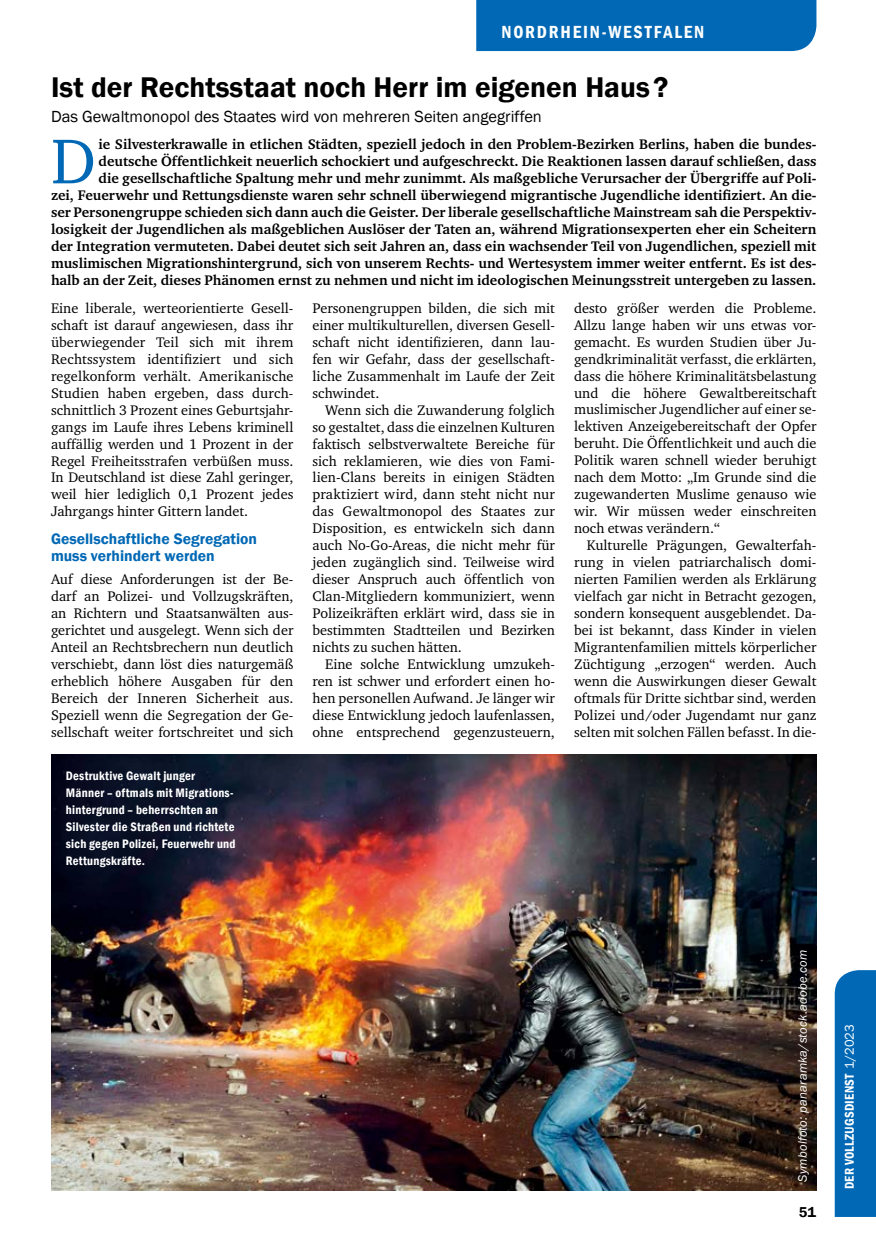
<style>
.page{position:relative;width:876px;height:1251px;background:#fff}
.page>*{position:absolute;margin:0;border:0;box-sizing:border-box;transform-origin:0 0}
.t1{font:64.8px "Charter ITC";color:#0068b5}
.t2{font:600 29.25px "Franklin Gothic";color:#000}
.t3{font:600 condensed 18px "Franklin Gothic";letter-spacing:.1em;color:#fff}
.t4{font:16.5px "Franklin Gothic";color:#000}
.t5{font:600 15.6px/17px "Franklin Gothic";color:#0068b5}
.t6{font:600 14.7px "Franklin Gothic";color:#000}
.t7{font:14.25px/17px "Charter ITC";color:#000;text-align:justify}
.t8{font:700 14.25px/17px "Charter ITC";color:#000;text-align:right}
.t9{font:600 condensed 13.05px "Franklin Gothic";letter-spacing:.015em;color:#fff}
.t10{font:600 condensed 12.6px/17px "Franklin Gothic";letter-spacing:.02em;color:#fff}
.t11{font:italic 12.6px "Franklin Gothic";letter-spacing:.02em;color:#fff}
.s1{font-weight:400;font-stretch:normal}
</style>
<div class="page">
<div style="left:835px;top:970px;width:41px;height:246px;background:#0068b5"></div>
<div style="left:476px;top:0;width:340px;height:51px;background:#0068b5"></div>
<img style="left:51px;top:754px;width:765px;height:435px">
<p class="t3" style="left:501px;top:20px;width:204px">NORDRHEIN-WESTFALEN</p>
<p class="t2" style="left:51px;top:69px;width:619px">Ist der Rechtsstaat noch Herr im eigenen Haus?</p>
<p class="t4" style="left:51px;top:106px;width:492px">Das Gewaltmonopol des Staates wird von mehreren Seiten angegriffen</p>
<p class="t1" style="left:51px;top:121px;width:46px">D</p>
<p class="t8" style="left:51px;top:136px;width:767px">ie Silvesterkrawalle in etlichen Städten, speziell jedoch in den Problem-Bezirken Berlins, haben die bundes&shy;deutsche Öffentlichkeit neuerlich schockiert und aufgeschreckt. Die Reaktionen lassen darauf schließen, dass<br>die gesellschaftliche Spaltung mehr und mehr zunimmt. Als maßgebliche Verursacher der Übergriffe auf Poli-<br>zei, Feuerwehr und Rettungsdienste waren sehr schnell überwiegend migrantische Jugendliche identifiziert. An die&shy;ser Personengruppe schieden sich dann auch die Geister. Der liberale gesellschaftliche Mainstream sah die Perspektiv&shy;losigkeit der Jugendlichen als maßgeblichen Auslöser der Taten an, während Migrationsexperten eher ein Scheitern der Integration vermuteten. Dabei deutet sich seit Jahren an, dass ein wachsender Teil von Jugendlichen, speziell mit muslimischen Migrationshintergrund, sich von unserem Rechts- und Wertesystem immer weiter entfernt. Es ist des&shy;halb an der Zeit, dieses Phänomen ernst zu nehmen und nicht im ideologischen Meinungsstreit untergeben zu lassen.</p>
<p class="t7" style="left:51px;top:299px;width:244px">Eine liberale, werteorientierte Gesell&shy;schaft ist darauf angewiesen, dass ihr überwiegender Teil sich mit ihrem Rechtssystem identifiziert und sich regelkonform verhält. Amerikanische Studien haben ergeben, dass durch&shy;schnittlich 3 Prozent eines Geburtsjahr&shy;gangs im Laufe ihres Lebens kriminell auffällig werden und 1 Prozent in der Regel Freiheitsstrafen verbüßen muss.<br>In Deutschland ist diese Zahl geringer, weil hier lediglich 0,1 Prozent jedes Jahrgangs hinter Gittern landet.</p>
<p class="t5" style="left:51px;top:531px;width:208px">Gesellschaftliche Segregation muss verhindert werden</p>
<p class="t7" style="left:51px;top:571px;width:244px">Auf diese Anforderungen ist der Be&shy;darf an Polizei- und Vollzugskräften, an Richtern und Staatsanwälten aus&shy;gerichtet und ausgelegt. Wenn sich der Anteil an Rechtsbrechern nun deutlich verschiebt, dann löst dies naturgemäß erheblich höhere Ausgaben für den Bereich der Inneren Sicherheit aus.<br>Speziell wenn die Segregation der Ge&shy;sellschaft weiter fortschreitet und sich</p>
<p class="t7" style="left:574px;top:299px;width:244px">desto größer werden die Probleme.</p>
<p class="t7" style="left:574px;top:316px;width:244px">Allzu lange haben wir uns etwas vor-</p>
<p class="t7" style="left:574px;top:333px;width:244px">gemacht. Es wurden Studien über Ju-</p>
<p class="t7" style="left:574px;top:350px;width:244px">gendkriminalität verfasst, die erklärten,</p>
<p class="t7" style="left:574px;top:367px;width:244px">dass die höhere Kriminalitätsbelastung</p>
<p class="t7" style="left:574px;top:384px;width:244px">und die höhere Gewaltbereitschaft</p>
<p class="t7" style="left:574px;top:401px;width:244px">muslimischer Jugendlicher auf einer se-</p>
<p class="t7" style="left:574px;top:418px;width:244px">lektiven Anzeigebereitschaft der Opfer</p>
<p class="t7" style="left:574px;top:435px;width:244px">beruht. Die Öffentlichkeit und auch die</p>
<p class="t7" style="left:574px;top:452px;width:244px">Politik waren schnell wieder beruhigt</p>
<p class="t7" style="left:574px;top:469px;width:244px">nach dem Motto: „Im Grunde sind die</p>
<p class="t7" style="left:574px;top:486px;width:244px">zugewanderten Muslime genauso wie</p>
<p class="t7" style="left:574px;top:502px;width:244px">wir. Wir müssen weder einschreiten</p>
<p class="t7" style="left:574px;top:519px;width:147px">noch etwas verändern.“</p>
<p class="t7" style="left:587px;top:536px;width:231px">Kulturelle Prägungen, Gewalterfah-</p>
<p class="t7" style="left:574px;top:553px;width:244px">rung in vielen patriarchalisch domi-</p>
<p class="t7" style="left:574px;top:570px;width:244px">nierten Familien werden als Erklärung</p>
<p class="t7" style="left:574px;top:587px;width:244px">vielfach gar nicht in Betracht gezogen,</p>
<p class="t7" style="left:574px;top:604px;width:244px">sondern konsequent ausgeblendet. Da-</p>
<p class="t7" style="left:574px;top:621px;width:244px">bei ist bekannt, dass Kinder in vielen</p>
<p class="t7" style="left:574px;top:638px;width:244px">Migrantenfamilien mittels körperlicher</p>
<p class="t7" style="left:574px;top:655px;width:244px">Züchtigung „erzogen“ werden. Auch</p>
<p class="t7" style="left:574px;top:672px;width:244px">wenn die Auswirkungen dieser Gewalt</p>
<p class="t7" style="left:574px;top:689px;width:244px">oftmals für Dritte sichtbar sind, werden</p>
<p class="t7" style="left:574px;top:706px;width:244px">Polizei und/oder Jugendamt nur ganz</p>
<p class="t7" style="left:574px;top:723px;width:244px">selten mit solchen Fällen befasst. In die-</p>
<p class="t7" style="left:313px;top:299px;width:244px">Personengruppen bilden, die sich mit</p>
<p class="t7" style="left:313px;top:316px;width:244px">einer multikulturellen, diversen Gesell-</p>
<p class="t7" style="left:313px;top:333px;width:244px">schaft nicht identifizieren, dann lau-</p>
<p class="t7" style="left:313px;top:350px;width:244px">fen wir Gefahr, dass der gesellschaft-</p>
<p class="t7" style="left:313px;top:367px;width:244px">liche Zusammenhalt im Laufe der Zeit</p>
<p class="t7" style="left:313px;top:384px;width:68px">schwindet.</p>
<p class="t7" style="left:325px;top:401px;width:231px">Wenn sich die Zuwanderung folglich</p>
<p class="t7" style="left:313px;top:418px;width:244px">so gestaltet, dass die einzelnen Kulturen</p>
<p class="t7" style="left:313px;top:435px;width:244px">faktisch selbstverwaltete Bereiche für</p>
<p class="t7" style="left:313px;top:452px;width:244px">sich reklamieren, wie dies von Fami-</p>
<p class="t7" style="left:313px;top:469px;width:244px">lien-Clans bereits in einigen Städten</p>
<p class="t7" style="left:313px;top:486px;width:244px">praktiziert wird, dann steht nicht nur</p>
<p class="t7" style="left:313px;top:503px;width:244px">das Gewaltmonopol des Staates zur</p>
<p class="t7" style="left:313px;top:520px;width:244px">Disposition, es entwickeln sich dann</p>
<p class="t7" style="left:313px;top:537px;width:244px">auch No-Go-Areas, die nicht mehr für</p>
<p class="t7" style="left:313px;top:553px;width:244px">jeden zugänglich sind. Teilweise wird</p>
<p class="t7" style="left:313px;top:570px;width:244px">dieser Anspruch auch öffentlich von</p>
<p class="t7" style="left:313px;top:587px;width:244px">Clan-Mitgliedern kommuniziert, wenn</p>
<p class="t7" style="left:313px;top:604px;width:244px">Polizeikräften erklärt wird, dass sie in</p>
<p class="t7" style="left:313px;top:621px;width:244px">bestimmten Stadtteilen und Bezirken</p>
<p class="t7" style="left:313px;top:638px;width:151px">nichts zu suchen hätten.</p>
<p class="t7" style="left:325px;top:655px;width:231px">Eine solche Entwicklung umzukeh-</p>
<p class="t7" style="left:313px;top:672px;width:244px">ren ist schwer und erfordert einen ho-</p>
<p class="t7" style="left:313px;top:689px;width:244px">hen personellen Aufwand. Je länger wir</p>
<p class="t7" style="left:313px;top:706px;width:244px">diese Entwicklung jedoch laufenlassen,</p>
<p class="t7" style="left:313px;top:723px;width:244px">ohne entsprechend gegenzusteuern,</p>
<p class="t10" style="left:66px;top:767px;width:171px">Destruktive Gewalt junger<br>Männer – oftmals mit Migrations&shy;hintergrund – beherrschten an<br>Silvester die Straßen und richtete sich gegen Polizei, Feuerwehr und<br>Rettungskräfte.</p>
<p class="t11" style="left:795px;top:1181px;width:234px;rotate:-90deg">Symbolfoto: panaramka/stock.adobe.com</p>
<p class="t6" style="left:799px;top:1202px;width:19px">51</p>
<p class="t9" style="left:841px;top:1188px;width:166px;rotate:-90deg">DER VOLLZUGSDIENST <span class="s1">1/2023</span></p>
</div>
